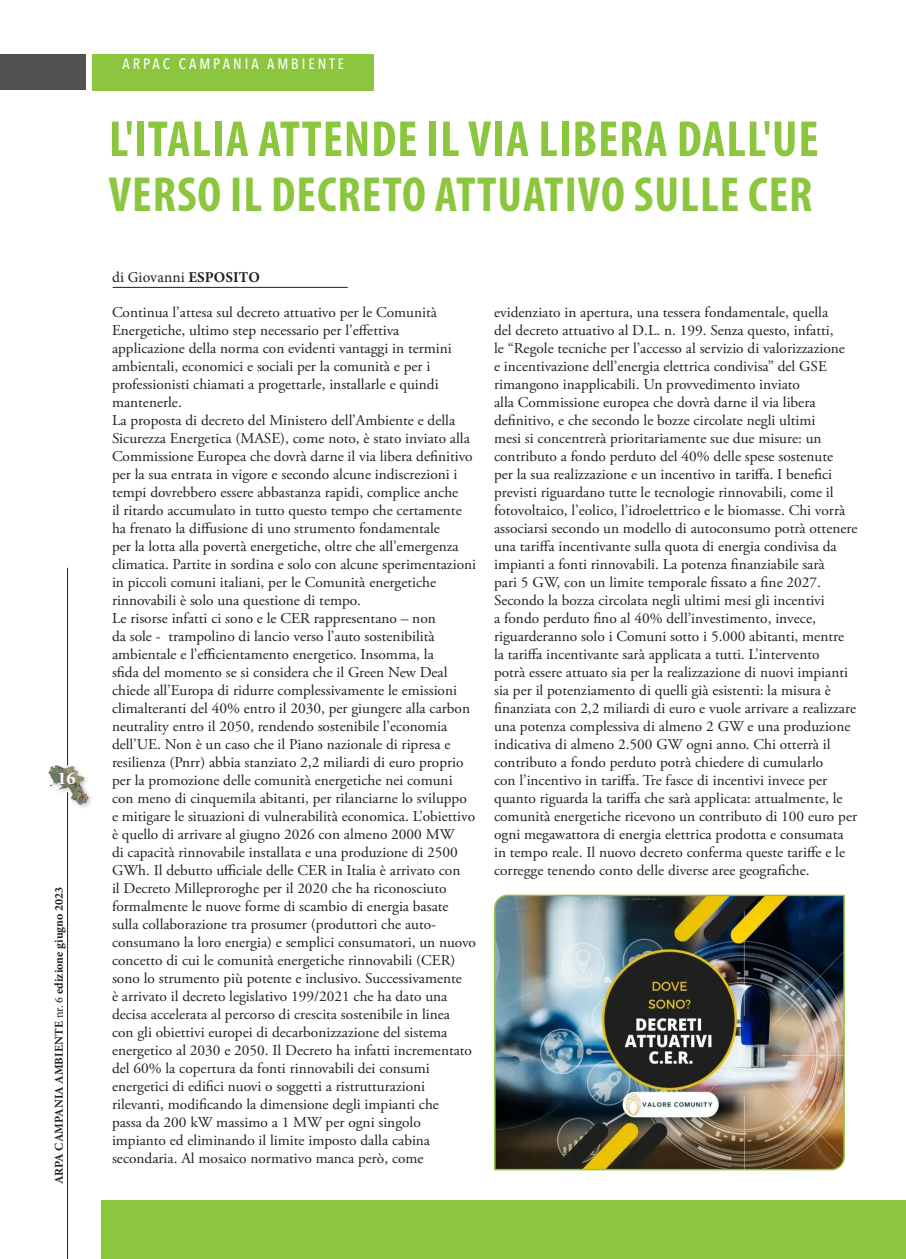
<style>
.page{position:relative;width:906px;height:1259px;background:#fff}
.page>*{position:absolute;margin:0;border:0;box-sizing:border-box;transform-origin:0 0}
.t1{font:700 condensed 51px "Myriad Pro";letter-spacing:.02em;color:#8bc63e}
.t2{font:700 condensed 49.5px "Myriad Pro";letter-spacing:.02em;color:#8bc63e}
.t3{font:700 18px "Minion Pro";color:#fff}
.t4{font:15px/18px "Adobe Garamond Pro";color:#231f20}
.Header_Master_page{font:500 15px "Avenir Next Condensed";letter-spacing:.2em;color:#fff}
.t5{font:15px "Minion Pro";letter-spacing:.01em;color:#231f20}
.t6{font:700 12px "Minion Pro";letter-spacing:.005em;color:#231f20}
.s1{font-weight:400}
.s2{font-weight:700}
</style>
<div class="page">
<div style="left:101px;top:1200px;width:805px;height:59px;background:#8bc63e"></div>
<div style="left:0;top:54px;width:85px;height:36px;background:#505252"></div>
<div style="left:92px;top:54px;width:282px;height:36px;background:#8bc63e"></div>
<img style="left:48px;top:763px;width:44px;height:43px">
<hr style="left:67px;top:568px;width:1px;height:197px;background:#231f20">
<hr style="left:67px;top:792px;width:1px;height:467px;background:#231f20">
<hr style="left:113px;top:287px;width:235px;height:1px;background:#231f20">
<img style="left:494px;top:894px;width:351px;height:277px">
<p class="t3" style="left:58px;top:765px;width:19px">16</p>
<p class="t6" style="left:51px;top:1184px;width:299px;rotate:-90deg">ARPA CAMPANIA AMBIENTE <span class="s1">nr. 6</span> edizione giugno 2023</p>
<p class="Header_Master_page" style="left:122px;top:55px;width:223px">ARPAC CAMPANIA AMBIENTE</p>
<p class="t1" style="left:109px;top:107px;width:711px">L'ITALIA ATTENDE IL VIA LIBERA DALL'UE</p>
<p class="t2" style="left:109px;top:164px;width:705px">VERSO IL DECRETO ATTUATIVO SULLE CER</p>
<p class="t5" style="left:112px;top:267px;width:149px">di Giovanni <span class="s2">ESPOSITO</span></p>
<p class="t4" style="left:112px;top:304px;width:341px">Continua l’attesa sul decreto attuativo per le Comunità Energetiche, ultimo step necessario per l’effettiva applicazione della norma con evidenti vantaggi in termini ambientali, economici e sociali per la comunità e per i professionisti chiamati a progettarle, installarle e quindi mantenerle.</p>
<p class="t4" style="left:112px;top:412px;width:365px">La proposta di decreto del Ministero dell’Ambiente e della Sicurezza Energetica (MASE), come noto, è stato inviato alla Commissione Europea che dovrà darne il via libera definitivo per la sua entrata in vigore e secondo alcune indiscrezioni i tempi dovrebbero essere abbastanza rapidi, complice anche<br>il ritardo accumulato in tutto questo tempo che certamente ha frenato la diffusione di uno strumento fondamentale<br>per la lotta alla povertà energetiche, oltre che all’emergenza climatica. Partite in sordina e solo con alcune sperimentazioni in piccoli comuni italiani, per le Comunità energetiche rinnovabili è solo una questione di tempo.</p>
<p class="t4" style="left:112px;top:610px;width:365px">Le risorse infatti ci sono e le CER rappresentano – non<br>da sole - trampolino di lancio verso l’auto sostenibilità ambientale e l’efficientamento energetico. Insomma, la<br>sfida del momento se si considera che il Green New Deal chiede all’Europa di ridurre complessivamente le emissioni climalteranti del 40% entro il 2030, per giungere alla carbon neutrality entro il 2050, rendendo sostenibile l’economia dell’UE. Non è un caso che il Piano nazionale di ripresa e resilienza (Pnrr) abbia stanziato 2,2 miliardi di euro proprio per la promozione delle comunità energetiche nei comuni con meno di cinquemila abitanti, per rilanciarne lo sviluppo e mitigare le situazioni di vulnerabilità economica. L’obiettivo è quello di arrivare al giugno 2026 con almeno 2000 MW<br>di capacità rinnovabile installata e una produzione di 2500<br>GWh. Il debutto ufficiale delle CER in Italia è arrivato con<br>il Decreto Milleproroghe per il 2020 che ha riconosciuto formalmente le nuove forme di scambio di energia basate sulla collaborazione tra prosumer (produttori che auto&shy;consumano la loro energia) e semplici consumatori, un nuovo concetto di cui le comunità energetiche rinnovabili (CER) sono lo strumento più potente e inclusivo. Successivamente<br>è arrivato il decreto legislativo 199/2021 che ha dato una decisa accelerata al percorso di crescita sostenibile in linea<br>con gli obiettivi europei di decarbonizzazione del sistema energetico al 2030 e 2050. Il Decreto ha infatti incrementato del 60% la copertura da fonti rinnovabili dei consumi energetici di edifici nuovi o soggetti a ristrutturazioni rilevanti, modificando la dimensione degli impianti che<br>passa da 200 kW massimo a 1 MW per ogni singolo impianto ed eliminando il limite imposto dalla cabina secondaria. Al mosaico normativo manca però, come</p>
<p class="t4" style="left:494px;top:304px;width:365px">evidenziato in apertura, una tessera fondamentale, quella<br>del decreto attuativo al D.L. n. 199. Senza questo, infatti,<br>le “Regole tecniche per l’accesso al servizio di valorizzazione<br>e incentivazione dell’energia elettrica condivisa” del GSE rimangono inapplicabili. Un provvedimento inviato<br>alla Commissione europea che dovrà darne il via libera definitivo, e che secondo le bozze circolate negli ultimi<br>mesi si concentrerà prioritariamente sue due misure: un contributo a fondo perduto del 40% delle spese sostenute<br>per la sua realizzazione e un incentivo in tariffa. I benefici previsti riguardano tutte le tecnologie rinnovabili, come il fotovoltaico, l’eolico, l’idroelettrico e le biomasse. Chi vorrà associarsi secondo un modello di autoconsumo potrà ottenere una tariffa incentivante sulla quota di energia condivisa da impianti a fonti rinnovabili. La potenza finanziabile sarà<br>pari 5 GW, con un limite temporale fissato a fine 2027.<br>Secondo la bozza circolata negli ultimi mesi gli incentivi<br>a fondo perduto fino al 40% dell’investimento, invece, riguarderanno solo i Comuni sotto i 5.000 abitanti, mentre la tariffa incentivante sarà applicata a tutti. L’intervento<br>potrà essere attuato sia per la realizzazione di nuovi impianti sia per il potenziamento di quelli già esistenti: la misura è finanziata con 2,2 miliardi di euro e vuole arrivare a realizzare una potenza complessiva di almeno 2 GW e una produzione indicativa di almeno 2.500 GW ogni anno. Chi otterrà il contributo a fondo perduto potrà chiedere di cumularlo<br>con l’incentivo in tariffa. Tre fasce di incentivi invece per quanto riguarda la tariffa che sarà applicata: attualmente, le comunità energetiche ricevono un contributo di 100 euro per ogni megawattora di energia elettrica prodotta e consumata in tempo reale. Il nuovo decreto conferma queste tariffe e le corregge tenendo conto delle diverse aree geografiche.</p>
</div>
